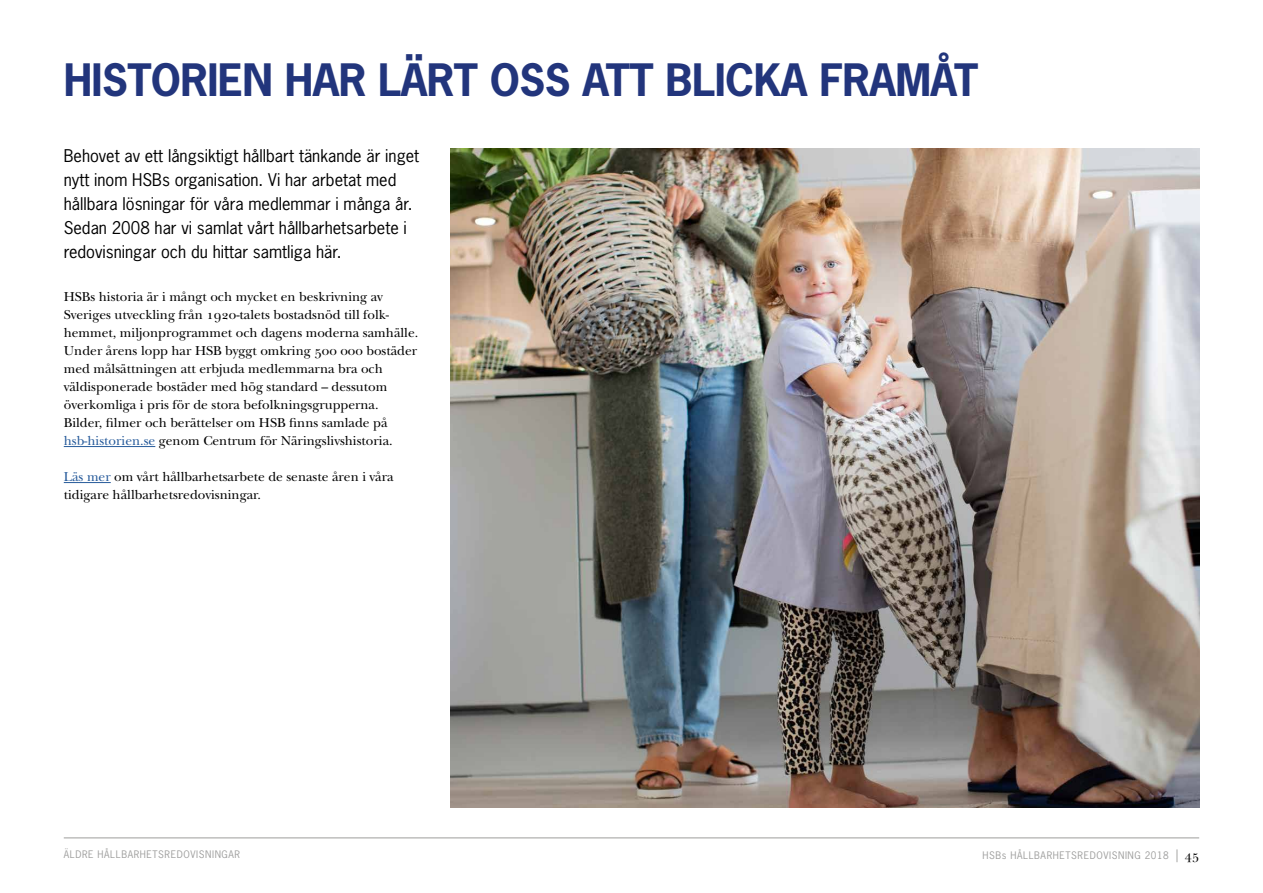
<style>
.page{position:relative;width:1263px;height:893px;background:#fff}
.page>*{position:absolute;margin:0;border:0;box-sizing:border-box;transform-origin:0 0}
.t1{font:700 42px "News Gothic Std";letter-spacing:-.015em;color:#22357c}
.t2{font:16.5px/24px "News Gothic Std";color:#000}
.t3{font:13.5px/18px "New Baskerville Std";color:#000}
.t4{font:9.75px "News Gothic Std";letter-spacing:.06em;color:#9d9d9c}
.s1{color:#275b9b}
.s2{font-family:"New Baskerville Std";font-size:12.75px}
.s3{font-family:"New Baskerville Std";font-size:12.75px;color:#000}
</style>
<div class="page">
<hr style="left:64px;top:838px;width:1135px;height:1px;background:#9d9d9c">
<hr style="left:64px;top:446px;width:91px;height:1px;background:#275b9b">
<hr style="left:64px;top:482px;width:47px;height:1px;background:#275b9b">
<img style="left:451px;top:149px;width:748px;height:659px">
<h1 class="t1" style="left:64px;top:53px;width:916px">HISTORIEN HAR LÄRT OSS ATT BLICKA FRAMÅT</h1>
<p class="t2" style="left:64px;top:143px;width:357px">Behovet av ett långsiktigt hållbart tänkande är inget nytt inom HSBs organisation. Vi har arbetat med hållbara lösningar för våra medlemmar i många år.<br>Sedan 2008 har vi samlat vårt hållbarhetsarbete i redovisningar och du hittar samtliga här.</p>
<p class="t3" style="left:64px;top:288px;width:356px">HSBs historia är i mångt och mycket en beskrivning av Sveriges utveckling från 1920-talets bostadsnöd till folk&shy;hemmet, miljonprogrammet och dagens moderna samhälle.<br>Under årens lopp har HSB byggt omkring 500 000 bostäder med målsättningen att erbjuda medlemmarna bra och väldisponerade bostäder med hög standard – dessutom överkomliga i pris för de stora befolkningsgrupperna.<br>Bilder, filmer och berättelser om HSB finns samlade på <span class="s1">hsb-historien.se</span> genom Centrum för Näringslivshistoria.</p>
<p class="t3" style="left:64px;top:468px;width:331px"><span class="s1">Läs mer</span> om vårt hållbarhetsarbete de senaste åren i våra tidigare hållbarhetsredovisningar.</p>
<p class="t4" style="left:64px;top:848px;width:178px">ÄLDRE HÅLLBARHETSREDOVISNINGAR</p>
<p class="t4" style="left:982px;top:849px;width:218px">HSBs HÅLLBARHETSREDOVISNING 2018 <span class="s2">|</span> <span class="s3">45</span></p>
</div>
